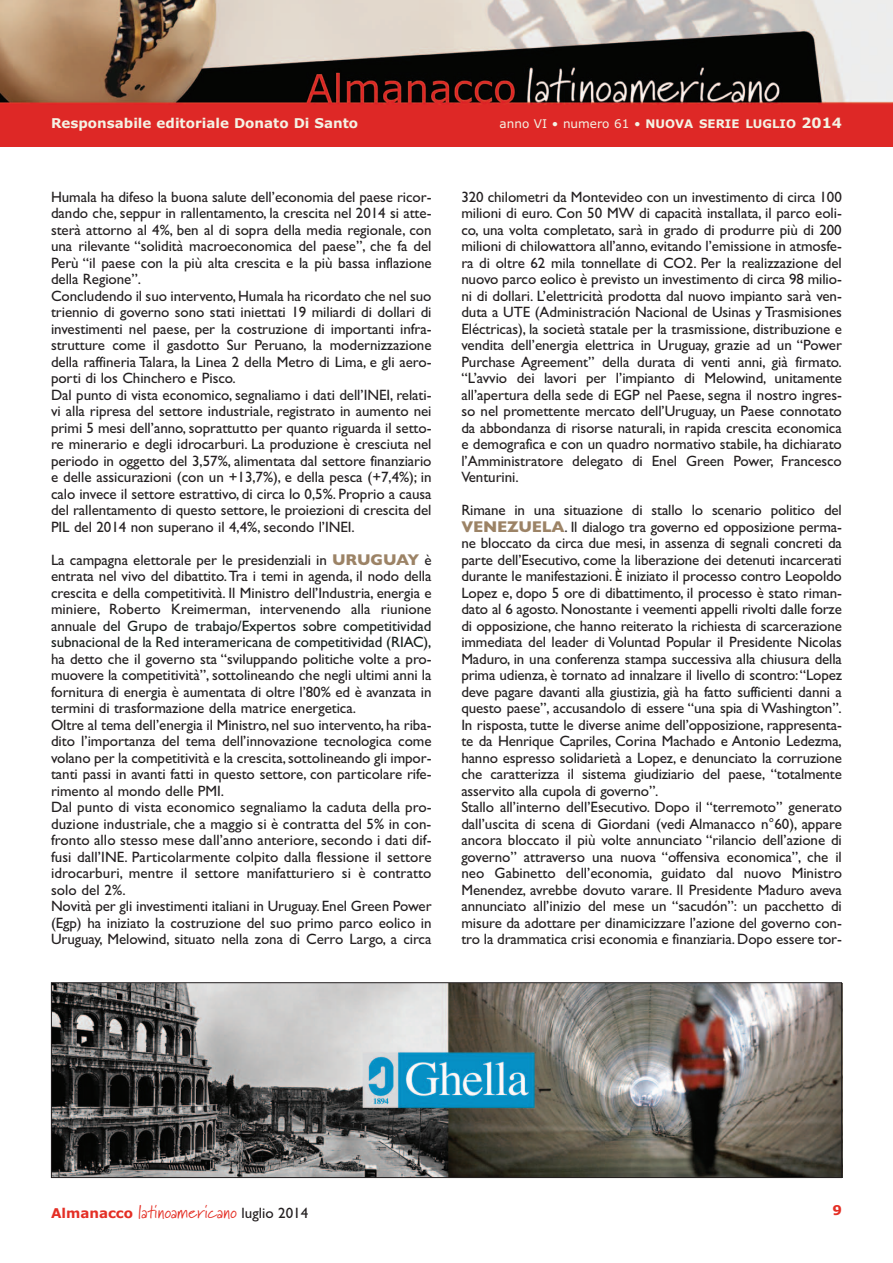
<style>
.page{position:relative;width:893px;height:1263px;background:#fff}
.page>*{position:absolute;margin:0;border:0;box-sizing:border-box;transform-origin:0 0}
.t1{font:18px "Marydale";letter-spacing:.01em;color:#e42f25}
.t2{font:15px/16.5px "Gill Sans";letter-spacing:-.005em;color:#231f20}
.t3{font:700 13.5px "Verdana";color:#f4f2e4}
.t4{font:700 13.5px "Verdana";color:#e42f25}
.t5{font:12px "Verdana";color:#f4f2e4}
.s1{font-weight:700;font-size:11.85px}
.s2{font-weight:700;font-size:14.25px}
.s3{font-weight:700;font-size:15.75px;color:#9c8366}
.s4{color:#171f1c}
.s5{font-family:"Verdana";font-weight:700;font-size:13.5px}
.s6{font-family:"Gill Sans";font-size:15px;color:#231f20}
</style>
<div class="page">
<img style="left:0;top:0;width:893px;height:105px">
<div style="left:0;top:105px;width:893px;height:42px;background:#de2826"></div>
<img style="left:53px;top:984px;width:787px;height:192px">
<div style="left:51px;top:982px;width:791px;height:196px;border:1px solid #231f20"></div>
<p class="t3" style="left:51px;top:115px;width:309px">Responsabile editoriale Donato Di Santo</p>
<p class="t5" style="left:500px;top:117px;width:344px">anno VI • numero 61 • <span class="s1">NUOVA SERIE LUGLIO</span> <span class="s2">2014</span></p>
<p class="t2" style="left:51px;top:188px;width:382px">Humala ha difeso la buona salute dell’economia del paese ricor&shy;dando che, seppur in rallentamento, la crescita nel 2014 si atte&shy;sterà attorno al 4%, ben al di sopra della media regionale, con una rilevante “solidità macroeconomica del paese”, che fa del Perù “il paese con la più alta crescita e la più bassa inflazione della Regione”.<br>Concludendo il suo intervento,Humala ha ricordato che nel suo triennio di governo sono stati iniettati 19 miliardi di dollari di investimenti nel paese, per la costruzione di importanti infra&shy;strutture come il gasdotto Sur Peruano, la modernizzazione della raffineria Talara, la Linea 2 della Metro di Lima, e gli aero&shy;porti di los Chinchero e Pisco.<br>Dal punto di vista economico, segnaliamo i dati dell’INEI, relati&shy;vi alla ripresa del settore industriale, registrato in aumento nei primi 5 mesi dell’anno, soprattutto per quanto riguarda il setto&shy;re minerario e degli idrocarburi. La produzione è cresciuta nel periodo in oggetto del 3,57%, alimentata dal settore finanziario e delle assicurazioni (con un +13,7%), e della pesca (+7,4%); in calo invece il settore estrattivo, di circa lo 0,5%. Proprio a causa del rallentamento di questo settore, le proiezioni di crescita del PIL del 2014 non superano il 4,4%, secondo l’INEI.</p>
<p class="t2" style="left:51px;top:551px;width:382px;text-align:justify">La campagna elettorale per le presidenziali in <span class="s3">URUGUAY</span> è entrata nel vivo del dibattito.Tra i temi in agenda, il nodo della crescita e della competitività. Il Ministro dell’Industria, energia e miniere, Roberto Kreimerman, intervenendo alla riunione annuale <span class="s4">del Grupo de trabajo/Expertos sobre competitividad subnacional de la Red interamericana de competitividad (RIAC),</span></p>
<p class="t2" style="left:51px;top:650px;width:382px">ha detto che il governo sta “sviluppando politiche volte a pro&shy;muovere la competitività”, sottolineando che negli ultimi anni la fornitura di energia è aumentata di oltre l’80% ed è avanzata in termini di trasformazione della matrice energetica.<br>Oltre al tema dell’energia il Ministro, nel suo intervento, ha riba&shy;dito l’importanza del tema dell’innovazione tecnologica come volano per la competitività e la crescita,sottolineando gli impor&shy;tanti passi in avanti fatti in questo settore, con particolare rife&shy;rimento al mondo delle PMI.<br>Dal punto di vista economico segnaliamo la caduta della pro&shy;duzione industriale, che a maggio si è contratta del 5% in con&shy;fronto allo stesso mese dall’anno anteriore, secondo i dati dif&shy;fusi dall’INE. Particolarmente colpito dalla flessione il settore idrocarburi, mentre il settore manifatturiero si è contratto solo del 2%.<br>Novità per gli investimenti italiani in Uruguay. Enel Green Power (Egp) ha iniziato la costruzione del suo primo parco eolico in Uruguay, Melowind, situato nella zona di Cerro Largo, a circa</p>
<p class="t2" style="left:461px;top:188px;width:382px;text-align:justify">320 chilometri da Montevideo con un investimento di circa 100 milioni di euro. Con 50 MW di capacità installata, il parco eoli&shy;co, una volta completato, sarà in grado di produrre più di 200 milioni di chilowattora all’anno, evitando l’emissione in atmosfe&shy;ra di oltre 62 mila tonnellate di CO2. Per la realizzazione del nuovo parco eolico è previsto un investimento di circa 98 milio&shy;ni di dollari. L’elettricità prodotta dal nuovo impianto sarà ven&shy;duta a UTE (Administración Nacional de Usinas y Trasmisiones Eléctricas), la società statale per la trasmissione, distribuzione e vendita dell’energia elettrica in Uruguay, grazie ad un “Power Purchase Agreement” della durata di venti anni, già firmato. “L’avvio dei lavori per l’impianto di Melowind, unitamente all’apertura della sede di EGP nel Paese, segna il nostro ingres&shy;so nel promettente mercato dell’Uruguay, un Paese connotato da abbondanza di risorse naturali, in rapida crescita economica e demografica e con un quadro normativo stabile, ha dichiarato l’Amministratore delegato di Enel Green Power, Francesco Venturini.</p>
<p class="t2" style="left:461px;top:502px;width:382px">Rimane in una situazione di stallo lo scenario politico del <span class="s3">VENEZUELA</span>. Il dialogo tra governo ed opposizione perma&shy;ne bloccato da circa due mesi, in assenza di segnali concreti da parte dell’Esecutivo, come la liberazione dei detenuti incarcerati durante le manifestazioni. È iniziato il processo contro Leopoldo Lopez e, dopo 5 ore di dibattimento, il processo è stato riman&shy;dato al 6 agosto. Nonostante i veementi appelli rivolti dalle forze di opposizione, che hanno reiterato la richiesta di scarcerazione immediata del leader di Voluntad Popular il Presidente Nicolas Maduro, in una conferenza stampa successiva alla chiusura della prima udienza, è tornato ad innalzare il livello di scontro:“Lopez deve pagare davanti alla giustizia, già ha fatto sufficienti danni a questo paese”, accusandolo di essere “una spia di Washington”.<br>In risposta, tutte le diverse anime dell’opposizione, rappresenta&shy;te da Henrique Capriles, Corina Machado e Antonio Ledezma, hanno espresso solidarietà a Lopez, e denunciato la corruzione che caratterizza il sistema giudiziario del paese, “totalmente asservito alla cupola di governo”.<br>Stallo all’interno dell’Esecutivo. Dopo il “terremoto” generato dall’uscita di scena di Giordani (vedi Almanacco n°60), appare ancora bloccato il più volte annunciato “rilancio dell’azione di governo” attraverso una nuova “offensiva economica”, che il neo Gabinetto dell’economia, guidato dal nuovo Ministro Menendez, avrebbe dovuto varare. Il Presidente Maduro aveva annunciato all’inizio del mese un “sacudón”: un pacchetto di misure da adottare per dinamicizzare l’azione del governo con&shy;tro la drammatica crisi economia e finanziaria. Dopo essere tor-</p>
<p class="t1" style="left:51px;top:1201px;width:259px"><span class="s5">Almanacco</span> latinoamericano <span class="s6">luglio 2014</span></p>
<p class="t4" style="left:832px;top:1202px;width:11px">9</p>
</div>
